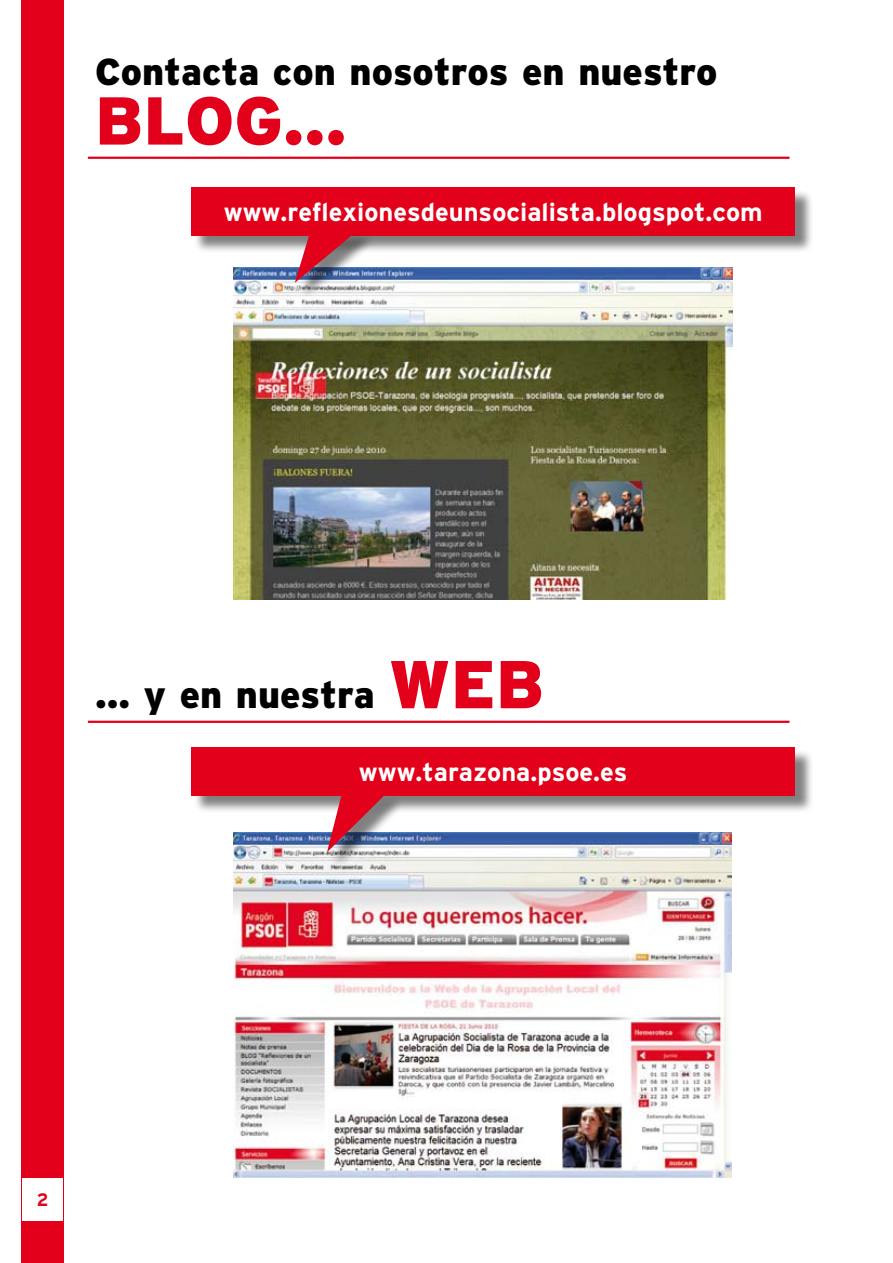
<style>
.page{position:relative;width:893px;height:1263px;background:#fff}
.page>*{position:absolute;margin:0;border:0;box-sizing:border-box;transform-origin:0 0}
.t1{font:900 67.5px "Interstate";color:#e2001a}
.t2{font:900 37.5px "Interstate";color:#000}
.t3{font:700 25.5px "Interstate";color:#fff}
.t4{font:700 18px "Interstate";color:#e2001a;scale:.95 1}
.s1{font-size:67.5px;color:#e2001a}
</style>
<div class="page">
<img style="left:234px;top:832px;width:497px;height:346px">
<img style="left:234px;top:267px;width:498px;height:332px">
<div style="left:21px;top:0;width:43px;height:1263px;background:#e2001a"></div>
<div style="left:22px;top:1178px;width:41px;height:42px;background:#fff"></div>
<hr style="left:88px;top:157px;width:701px;height:2px;background:#e2001a">
<hr style="left:88px;top:721px;width:701px;height:2px;background:#e2001a">
<div style="left:194px;top:189px;width:628px;height:72px;background:#000;opacity:.5"></div>
<div style="left:191px;top:187px;width:604px;height:48px;background:#e2001a"></div>
<div style="left:194px;top:749px;width:626px;height:72px;background:#000;opacity:.5"></div>
<div style="left:191px;top:747px;width:604px;height:48px;background:#e2001a"></div>
<div style="left:297px;top:232px;width:86px;height:75px;background:#000;opacity:.5"></div>
<svg style="left:295px;top:232px;width:64px;height:51px"></svg>
<div style="left:329px;top:795px;width:83px;height:82px;background:#000;opacity:.5"></div>
<svg style="left:327px;top:795px;width:60px;height:57px"></svg>
<h2 class="t2" style="left:95px;top:50px;width:624px">Contacta con nosotros en nuestro</h2>
<h1 class="t1" style="left:95px;top:82px;width:253px">BLOG...</h1>
<p class="t3" style="left:224px;top:198px;width:540px">www.reflexionesdeunsocialista.blogspot.com</p>
<h2 class="t2" style="left:95px;top:674px;width:451px">... y en nuestra <span class="s1">WEB</span></h2>
<p class="t3" style="left:359px;top:758px;width:270px">www.tarazona.psoe.es</p>
<p class="t4" style="left:37px;top:1190px;width:14px">2</p>
</div>
